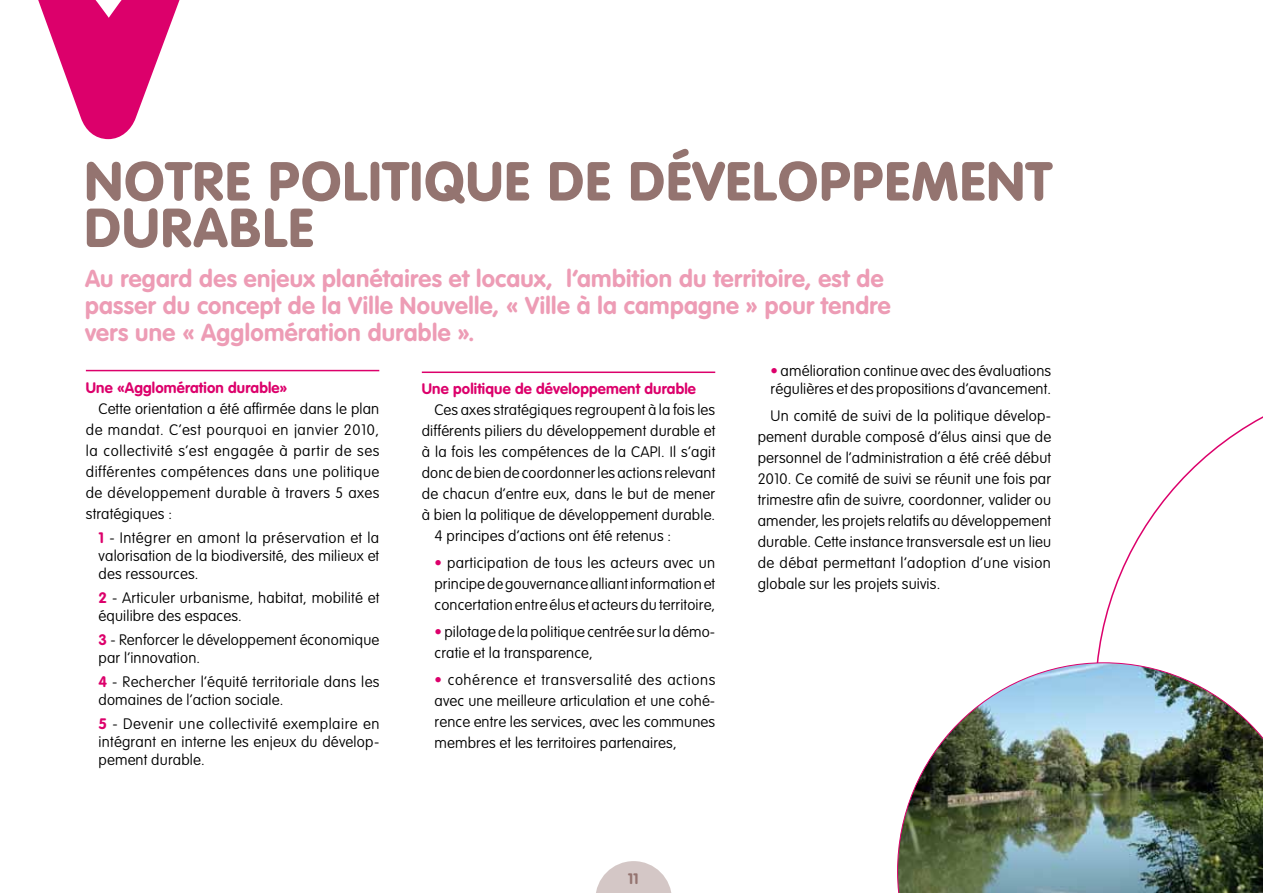
<style>
.page{position:relative;width:1263px;height:893px;background:#fff}
.page>*{position:absolute;margin:0;border:0;box-sizing:border-box;transform-origin:0 0}
.t1{font:900 54px "VAG Rounded";letter-spacing:.03em;color:#947470}
.t2{font:700 24px/27px "VAG Rounded";letter-spacing:.015em;color:#ed9cb5}
.t3{font:100 15px/21px "VAG Rounded";letter-spacing:.01em;color:#000;text-align:justify}
.t4{font:700 15px "VAG Rounded";letter-spacing:.01em;color:#dc006b}
.t5{font:700 15px "VAG Rounded";color:#947470}
.s1{font-weight:700;color:#dc006b}
.s2{color:#dc006b}
</style>
<div class="page">
<svg style="left:596px;top:861px;width:76px;height:32px"></svg>
<hr style="left:86px;top:370px;width:293px;height:1px;background:#dc006b">
<hr style="left:422px;top:372px;width:293px;height:1px;background:#dc006b">
<svg style="left:38px;top:0;width:142px;height:139px"></svg>
<svg style="left:1096px;top:416px;width:167px;height:246px"></svg>
<img style="left:897px;top:662px;width:366px;height:231px">
<h1 class="t1" style="left:424px;top:149px;width:621px">QUE DE DÉVELOPPEMENT</h1>
<h1 class="t1" style="left:85px;top:149px;width:37px">NOT</h1>
<h1 class="t1" style="left:193px;top:149px;width:102px">RE POLITI</h1>
<h1 class="t1" style="left:85px;top:195px;width:230px">DURABLE</h1>
<h2 class="t2" style="left:85px;top:265px;width:807px">Au regard des enjeux planétaires et locaux, l’ambition du territoire, est de passer du concept de la Ville Nouvelle, « Ville à la campagne » pour tendre vers une « Agglomération durable ».</h2>
<p class="t4" style="left:86px;top:378px;width:203px">Une «Agglomération durable»</p>
<p class="t3" style="left:86px;top:398px;width:295px;text-indent:13px">Cette orientation a été affirmée dans le plan de mandat. C’est pourquoi en janvier 2010, la collectivité s’est engagée à partir de ses différentes compétences dans une politique de développement durable à travers 5 axes stratégiques :</p>
<p class="t3" style="left:99px;top:528px;width:282px;line-height:18px"><span class="s1">1</span> - Intégrer en amont la préservation et la valorisation de la biodiversité, des milieux et des ressources.</p>
<p class="t3" style="left:99px;top:588px;width:282px;line-height:18px"><span class="s1">2</span> - Articuler urbanisme, habitat, mobilité et équilibre des espaces.</p>
<p class="t3" style="left:99px;top:630px;width:282px;line-height:18px"><span class="s1">3</span> - Renforcer le développement économique par l’innovation.</p>
<p class="t3" style="left:99px;top:672px;width:282px;line-height:18px"><span class="s1">4</span> - Rechercher l’équité territoriale dans les domaines de l’action sociale.</p>
<p class="t3" style="left:99px;top:714px;width:282px;line-height:18px"><span class="s1">5</span> - Devenir une collectivité exemplaire en intégrant en interne les enjeux du dévelop&shy;pement durable.</p>
<p class="t4" style="left:422px;top:380px;width:276px">Une politique de développement durable</p>
<p class="t3" style="left:435px;top:399px;width:282px">Ces axes stratégiques regroupent à la fois les</p>
<p class="t3" style="left:422px;top:420px;width:295px">différents piliers du développement durable et</p>
<p class="t3" style="left:422px;top:441px;width:295px">à la fois les compétences de la CAPI. Il s’agit</p>
<p class="t3" style="left:422px;top:462px;width:295px">donc de bien de coordonner les actions relevant</p>
<p class="t3" style="left:422px;top:483px;width:295px">de chacun d’entre eux, dans le but de mener</p>
<p class="t3" style="left:422px;top:504px;width:295px">à bien la politique de développement durable.</p>
<p class="t3" style="left:435px;top:525px;width:238px">4 principes d’actions ont été retenus :</p>
<p class="t3" style="left:435px;top:552px;width:282px"><span class="s2">•</span> participation de tous les acteurs avec un principe de gouvernance alliant information et concertation entre élus et acteurs du territoire,</p>
<p class="t3" style="left:435px;top:621px;width:282px"><span class="s2">•</span> pilotage de la politique centrée sur la démo&shy;cratie et la transparence,</p>
<p class="t3" style="left:435px;top:669px;width:282px"><span class="s2">•</span> cohérence et transversalité des actions avec une meilleure articulation et une cohé&shy;rence entre les services, avec les communes membres et les territoires partenaires,</p>
<p class="t3" style="left:770px;top:362px;width:282px;line-height:18px"><span class="s2">•</span> amélioration continue avec des évaluations régulières et des propositions d’avancement.</p>
<p class="t3" style="left:758px;top:405px;width:295px;text-indent:13px">Un comité de suivi de la politique dévelop&shy;pement durable composé d’élus ainsi que de personnel de l’administration a été créé début 2010. Ce comité de suivi se réunit une fois par trimestre afin de suivre, coordonner, valider ou amender, les projets relatifs au développement durable. Cette instance transversale est un lieu de débat permettant l’adoption d’une vision globale sur les projets suivis.</p>
<p class="t5" style="left:628px;top:869px;width:12px">11</p>
</div>
